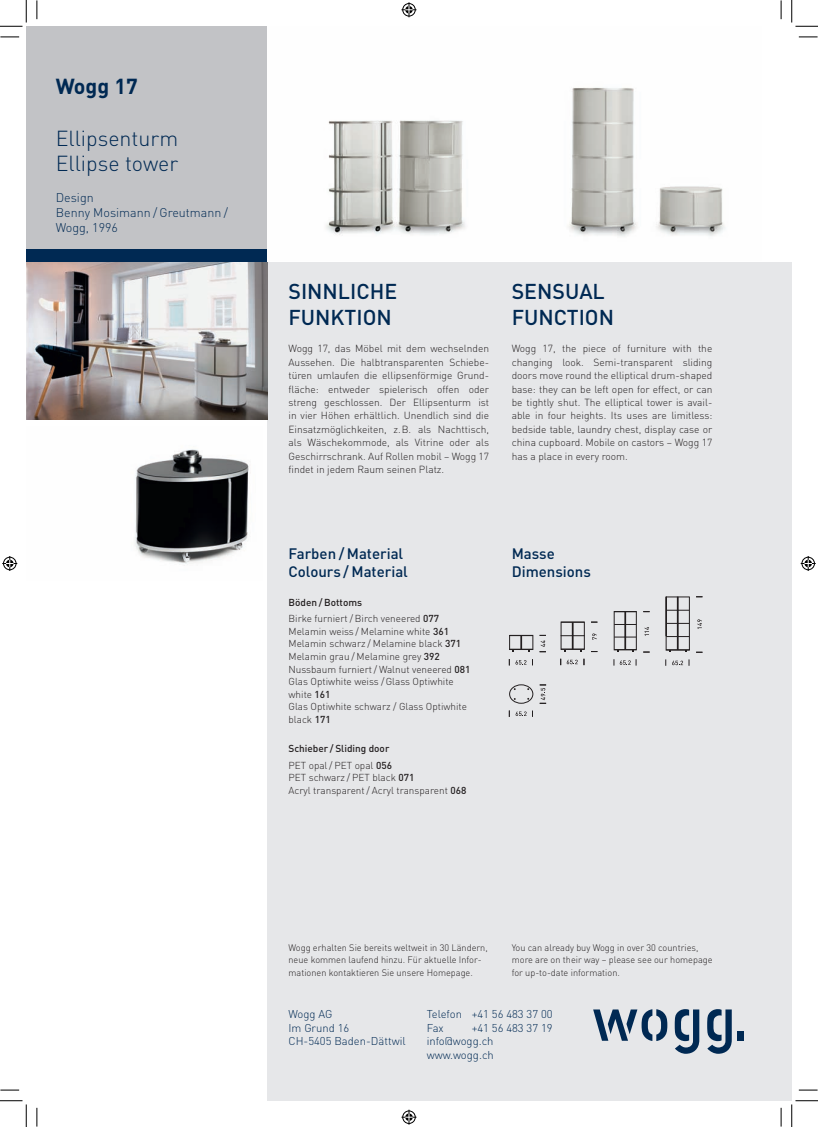
<style>
.page{position:relative;width:818px;height:1127px;background:#fff}
.page>*{position:absolute;margin:0;border:0;box-sizing:border-box;transform-origin:0 0}
.t1{font:300 21.5px/25.8px "DIN";color:#002953}
.t2{font:700 21.5px "DIN";color:#002953}
.t3{font:500 21.25px/25.5px "DIN";color:#002953}
.t4{font:500 15px/18.8px "DIN";color:#002953}
.t5{font:300 12.5px/15px "DIN";color:#002953}
.t6{font:300 11.25px/13.5px "DIN";color:#002953}
.t7{font:300 10.12px/13.4px "DIN";color:#231f20;text-align:justify}
.t8{font:300 10px/12.5px "DIN";color:#231f20}
.t9{font:500 10px/16.9px "DIN";color:#231f20}
.t10{font:300 9.38px/12.5px "DIN";color:#231f20}
.s1{font-weight:500}
.s2{font-weight:300}
</style>
<div class="page">
<div style="left:267px;top:262px;width:525px;height:838px;background:#e6e7e9"></div>
<div style="left:26px;top:26px;width:241px;height:236px;background:#c2c3c6"></div>
<img style="left:326px;top:87px;width:399px;height:150px">
<img style="left:26px;top:262px;width:241px;height:157px">
<div style="left:26px;top:249px;width:241px;height:13px;background:#002953"></div>
<svg style="left:509px;top:634px;width:24px;height:17px"></svg>
<svg style="left:539px;top:635px;width:7px;height:17px"></svg>
<svg style="left:509px;top:659px;width:17px;height:6px"></svg>
<svg style="left:561px;top:621px;width:24px;height:30px"></svg>
<svg style="left:567px;top:659px;width:11px;height:5px"></svg>
<svg style="left:592px;top:633px;width:5px;height:6px"></svg>
<svg style="left:614px;top:611px;width:23px;height:40px"></svg>
<svg style="left:644px;top:627px;width:5px;height:8px"></svg>
<svg style="left:614px;top:659px;width:23px;height:6px"></svg>
<svg style="left:666px;top:596px;width:24px;height:56px"></svg>
<svg style="left:672px;top:660px;width:11px;height:5px"></svg>
<svg style="left:697px;top:619px;width:5px;height:9px"></svg>
<div style="left:509px;top:684px;width:24px;height:19px;border:1px solid #231f20;border-radius:50%"></div>
<svg style="left:540px;top:684px;width:6px;height:20px"></svg>
<svg style="left:509px;top:710px;width:24px;height:6px"></svg>
<img style="left:135px;top:449px;width:114px;height:115px">
<svg style="left:675px;top:1009px;width:24px;height:44px"></svg>
<svg style="left:707px;top:1009px;width:25px;height:44px"></svg>
<svg style="left:593px;top:1009px;width:74px;height:31px"></svg>
<div style="left:738px;top:1031px;width:6px;height:9px;background:#002953"></div>
<svg style="left:0;top:36px;width:19px;height:2px"></svg>
<svg style="left:799px;top:36px;width:18px;height:2px"></svg>
<svg style="left:0;top:1089px;width:19px;height:1px"></svg>
<svg style="left:799px;top:1089px;width:18px;height:1px"></svg>
<svg style="left:36px;top:0;width:2px;height:19px"></svg>
<svg style="left:36px;top:1107px;width:2px;height:19px"></svg>
<svg style="left:780px;top:0;width:2px;height:19px"></svg>
<svg style="left:780px;top:1107px;width:2px;height:19px"></svg>
<svg style="left:0;top:0;width:27px;height:27px"></svg>
<svg style="left:0;top:1100px;width:27px;height:26px"></svg>
<svg style="left:791px;top:0;width:27px;height:27px"></svg>
<svg style="left:791px;top:1100px;width:27px;height:26px"></svg>
<svg style="left:401px;top:2px;width:15px;height:15px"></svg>
<svg style="left:401px;top:1109px;width:15px;height:15px"></svg>
<svg style="left:2px;top:556px;width:15px;height:15px"></svg>
<svg style="left:801px;top:556px;width:15px;height:15px"></svg>
<h1 class="t2" style="left:56px;top:72px;width:83px">Wogg 17</h1>
<h1 class="t1" style="left:56px;top:125px;width:124px">Ellipsenturm<br>Ellipse tower</h1>
<p class="t5" style="left:56px;top:189px;width:174px">Design<br>Benny Mosimann / Greutmann /<br>Wogg, 1996</p>
<h2 class="t3" style="left:288px;top:278px;width:110px">sinnliche funktion</h2>
<h2 class="t3" style="left:512px;top:278px;width:104px">sensual function</h2>
<p class="t7" style="left:288px;top:342px;width:202px">Wogg 17, das Möbel mit dem wechselnden Aussehen. Die halbtransparenten Schiebe&shy;türen umlaufen die ellipsenförmige Grund&shy;fläche: entweder spielerisch offen oder streng geschlossen. Der Ellipsenturm ist in vier Höhen erhältlich. Unendlich sind die Einsatzmöglichkeiten, z.B. als Nachttisch, als Wäschekommode, als Vitrine oder als Geschirrschrank. Auf Rollen mobil – Wogg 17 findet in jedem Raum seinen Platz.</p>
<p class="t7" style="left:512px;top:342px;width:202px">Wogg 17, the piece of furniture with the changing look. Semi-transparent sliding doors move round the elliptical drum-shaped base: they can be left open for effect, or can be tightly shut. The elliptical tower is avail&shy;able in four heights. Its uses are limitless: bedside table, laundry chest, display case or china cupboard. Mobile on castors – Wogg 17 has a place in every room.</p>
<h3 class="t4" style="left:288px;top:543px;width:121px">Farben / Material<br>Colours / Material</h3>
<p class="t8" style="left:288px;top:593px;width:152px;line-height:16.9px"><span class="s1">Böden / Bottoms<br></span>Birke furniert / Birch veneered <span class="s1">077</span></p>
<p class="t8" style="left:288px;top:625px;width:184px">Melamin weiss / Melamine white <span class="s1">361<br></span>Melamin schwarz / Melamine black <span class="s1">371<br></span>Melamin grau / Melamine grey <span class="s1">392<br></span>Nussbaum furniert / Walnut veneered <span class="s1">081<br></span>Glas Optiwhite weiss / Glass Optiwhite white <span class="s1">161<br></span>Glas Optiwhite schwarz / Glass Optiwhite black <span class="s1">171</span></p>
<p class="t9" style="left:288px;top:739px;width:105px">Schieber / Sliding door<br><span class="s2">PET opal / PET opal</span> 056</p>
<p class="t8" style="left:288px;top:771px;width:179px">PET schwarz / PET black <span class="s1">071<br></span>Acryl transparent / Acryl transparent <span class="s1">068</span></p>
<h3 class="t4" style="left:512px;top:543px;width:81px">Masse<br>Dimensions</h3>
<p class="t10" style="left:288px;top:941px;width:201px">Wogg erhalten Sie bereits weltweit in 30 Ländern, neue kommen laufend hinzu. Für aktuelle Infor&shy;mationen kontaktieren Sie unsere Homepage.</p>
<p class="t10" style="left:512px;top:941px;width:202px">You can already buy Wogg in over 30 countries, more are on their way – please see our homepage for up-to-date information.</p>
<p class="t6" style="left:288px;top:1006px;width:119px">Wogg AG<br>Im Grund 16<br>CH-5405 Baden-Dättwil</p>
<p class="t6" style="left:427px;top:1006px;width:127px">Telefon +41 56 483 37 00<br>Fax</p>
<p class="t6" style="left:427px;top:1020px;width:127px;text-indent:45px">+41 56 483 37 19 info@wogg.ch www.wogg.ch</p>
</div>
